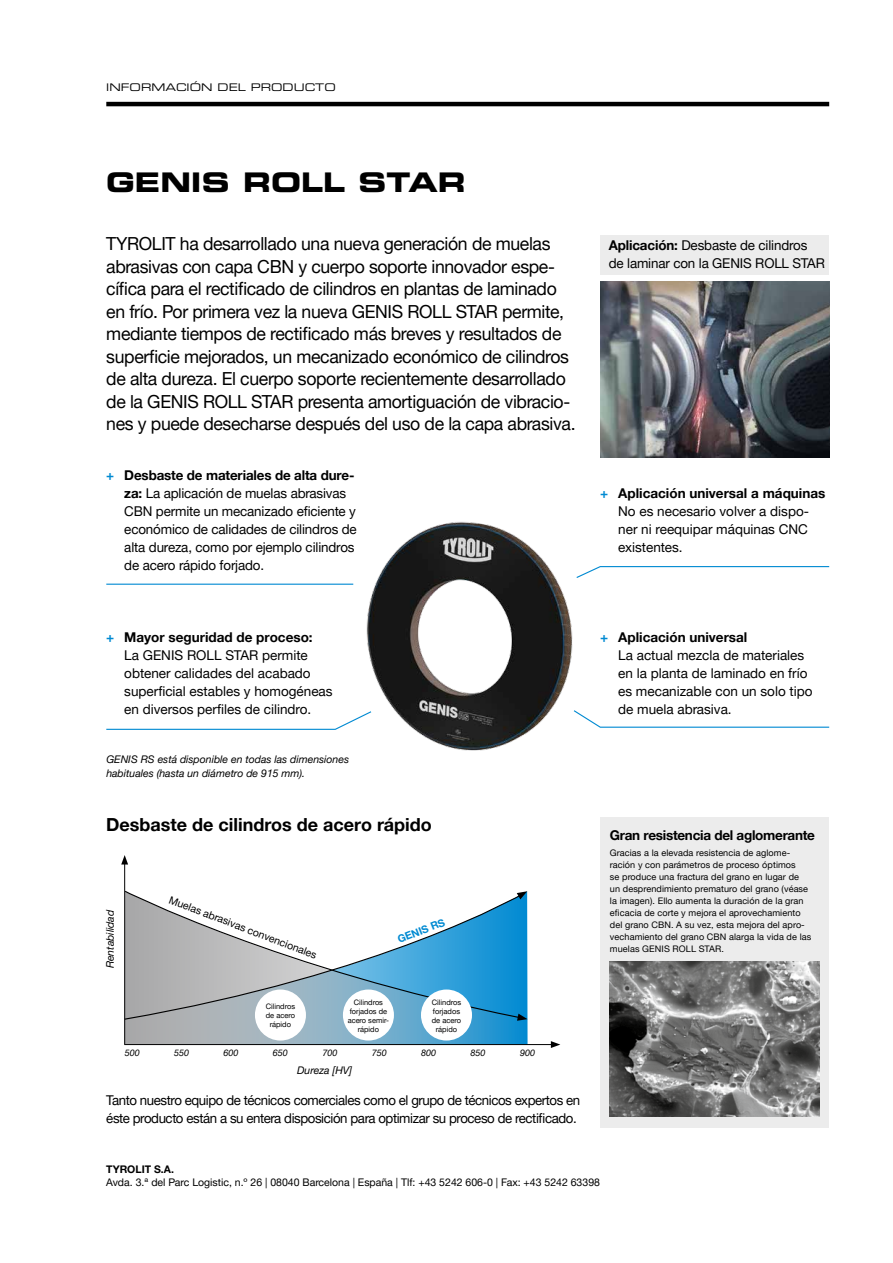
<style>
.page{position:relative;width:893px;height:1263px;background:#fff}
.page>*{position:absolute;margin:0;border:0;box-sizing:border-box;transform-origin:0 0}
.t1{font:27px "Eurostile LT Std Bold Ex 2";color:#000}
.t2{font:18px/22.5px "Helvetica Neue LTW1 G";letter-spacing:-.02em;color:#000}
.t3{font:700 18px "Helvetica Neue LTW1 G";color:#000}
.t4{font:13.5px/18px "Helvetica Neue LTW1 G";letter-spacing:-.01em;color:#000}
.t5{font:13.5px/18px "Helvetica Neue LTW1 G";letter-spacing:-.03em;color:#000}
.t6{font:700 13.5px "Helvetica Neue LTW1 G";letter-spacing:-.02em;color:#000}
.t7{font:10.5px "Helvetica Neue LTW1 G";color:#000}
.t8{font:italic 10.5px/13.5px "Helvetica Neue LTW1 G";color:#000}
.t9{font:10.5px "Eurostile LT Std Ex 2";color:#000}
.t10{font:700 10.5px "Helvetica Neue LTW1 G";color:#000}
.t11{font:700 10.5px "Helvetica Neue LTW1 G";color:#008ad2}
.t12{font:9px/12px "Helvetica Neue LTW1 G";letter-spacing:.01em;color:#000}
.t13{font:italic 9px "Helvetica Neue LTW1 G";color:#000}
.t14{font:7.5px/9px "Helvetica Neue LTW1 G";color:#000;text-align:center}
.s1{font-weight:700;color:#008ad2}
.s2{font-weight:700}
</style>
<div class="page">
<hr style="left:106px;top:102px;width:723px;height:4px;background:#000">
<svg style="left:125px;top:891px;width:403px;height:153px;background:#76a8c3"></svg>
<div style="left:600px;top:817px;width:229px;height:311px;background:#ececec"></div>
<img style="left:366px;top:521px;width:207px;height:230px">
<img style="left:600px;top:281px;width:229px;height:176px">
<hr style="left:106px;top:584px;width:247px;height:1px;background:#008ad2">
<svg style="left:106px;top:710px;width:266px;height:20px"></svg>
<svg style="left:572px;top:709px;width:258px;height:19px"></svg>
<img style="left:610px;top:962px;width:209px;height:155px">
<hr style="left:124px;top:862px;width:1px;height:182px;background:#000">
<svg style="left:121px;top:855px;width:7px;height:9px"></svg>
<hr style="left:124px;top:1044px;width:429px;height:1px;background:#000">
<svg style="left:551px;top:1041px;width:9px;height:7px"></svg>
<svg style="left:124px;top:890px;width:393px;height:4px"></svg>
<svg style="left:517px;top:1013px;width:11px;height:8px"></svg>
<svg style="left:576px;top:566px;width:254px;height:12px"></svg>
<svg style="left:124px;top:894px;width:398px;height:126px"></svg>
<svg style="left:517px;top:891px;width:10px;height:8px"></svg>
<div style="left:343px;top:989px;width:51px;height:51px;background:#fff;border-radius:50%"></div>
<div style="left:421px;top:989px;width:51px;height:51px;background:#fff;border-radius:50%"></div>
<div style="left:255px;top:989px;width:51px;height:51px;background:#fff;border-radius:50%"></div>
<div style="left:600px;top:235px;width:229px;height:40px;background:#ececec"></div>
<p class="t9" style="left:106px;top:80px;width:231px">INFORMACIÓN DEL PRODUCTO</p>
<h1 class="t1" style="left:106px;top:163px;width:361px">GENIS ROLL STAR</h1>
<p class="t2" style="left:106px;top:233px;width:471px">TYROLIT ha desarrollado una nueva generación de muelas abrasivas con capa CBN y cuerpo soporte innovador espe&shy;cífica para el rectificado de cilindros en plantas de laminado en frío. Por primera vez la nueva GENIS ROLL STAR permite, mediante tiempos de rectificado más breves y resultados de superficie mejorados, un mecanizado económico de cilindros de alta dureza. El cuerpo soporte recientemente desarrollado de la GENIS ROLL STAR presenta amortiguación de vibracio&shy;nes y puede desecharse después del uso de la capa abrasiva.</p>
<p class="t4" style="left:124px;top:466px;width:234px;text-indent:-18px"><span class="s1">+</span> <span class="s2">Desbaste de materiales de alta dure&shy;za:</span> La aplicación de muelas abrasivas CBN permite un mecanizado eficiente y económico de calidades de cilindros de alta dureza, como por ejemplo cilindros de acero rápido forjado.</p>
<p class="t4" style="left:609px;top:236px;width:218px"><span class="s2">Aplicación:</span> Desbaste de cilindros de laminar con la GENIS ROLL STAR</p>
<p class="t4" style="left:618px;top:484px;width:209px;text-indent:-18px"><span class="s1">+</span> <span class="s2">Aplicación universal a máquinas<br></span>No es necesario volver a dispo&shy;ner ni reequipar máquinas CNC existentes.</p>
<p class="t4" style="left:124px;top:628px;width:210px;text-indent:-18px"><span class="s1">+</span> <span class="s2">Mayor seguridad de proceso:<br></span>La GENIS ROLL STAR permite obtener calidades del acabado superficial estables y homogéneas en diversos perfiles de cilindro.</p>
<p class="t8" style="left:106px;top:753px;width:244px">GENIS RS está disponible en todas las dimensiones habituales (hasta un diámetro de 915 mm).</p>
<h2 class="t3" style="left:106px;top:813px;width:327px">Desbaste de cilindros de acero rápido</h2>
<p class="t8" style="left:103px;top:968px;width:60px;rotate:-90deg">Rentabilidad</p>
<p class="t7" style="left:172px;top:893px;width:159px;rotate:21deg">Muelas abrasivas convencionales</p>
<p class="t11" style="left:396px;top:934px;width:51px;rotate:-22deg">GENIS RS</p>
<p class="t14" style="left:266px;top:1002px;width:31px">Cilindros de acero rápido</p>
<p class="t14" style="left:348px;top:998px;width:43px">Cilindros forjados de acero semir&shy;rápido</p>
<p class="t14" style="left:432px;top:998px;width:31px">Cilindros forjados de acero rápido</p>
<p class="t13" style="left:125px;top:1047px;width:17px">500</p>
<p class="t13" style="left:174px;top:1047px;width:17px">550</p>
<p class="t13" style="left:224px;top:1047px;width:17px">600</p>
<p class="t13" style="left:273px;top:1047px;width:17px">650</p>
<p class="t13" style="left:322px;top:1047px;width:17px">700</p>
<p class="t13" style="left:372px;top:1047px;width:17px">750</p>
<p class="t13" style="left:421px;top:1047px;width:17px">800</p>
<p class="t13" style="left:471px;top:1047px;width:17px">850</p>
<p class="t13" style="left:520px;top:1047px;width:17px">900</p>
<p class="t8" style="left:297px;top:1064px;width:56px">Dureza [HV]</p>
<p class="t5" style="left:106px;top:1091px;width:475px">Tanto nuestro equipo de técnicos comerciales como el grupo de técnicos expertos en éste producto están a su entera disposición para optimizar su proceso de rectificado.</p>
<p class="t4" style="left:618px;top:628px;width:196px;text-indent:-18px"><span class="s1">+</span> <span class="s2">Aplicación universal<br></span>La actual mezcla de materiales en la planta de laminado en frío es mecanizable con un solo tipo de muela abrasiva.</p>
<p class="t6" style="left:610px;top:827px;width:206px">Gran resistencia del aglomerante</p>
<p class="t12" style="left:610px;top:847px;width:203px">Gracias a la elevada resistencia de aglome&shy;ración y con parámetros de proceso óptimos<br>se produce una fractura del grano en lugar de un desprendimiento prematuro del grano (véase la imagen). Ello aumenta la duración de la gran eficacia de corte y mejora el aprovechamiento del grano CBN. A su vez, esta mejora del apro&shy;vechamiento del grano CBN alarga la vida de las muelas GENIS ROLL STAR.</p>
<p class="t10" style="left:106px;top:1163px;width:69px">TYROLIT S.A.</p>
<p class="t7" style="left:106px;top:1176px;width:495px">Avda. 3.ª del Parc Logistic, n.º 26 | 08040 Barcelona | España | Tlf: +43 5242 606-0 | Fax: +43 5242 63398</p>
</div>
